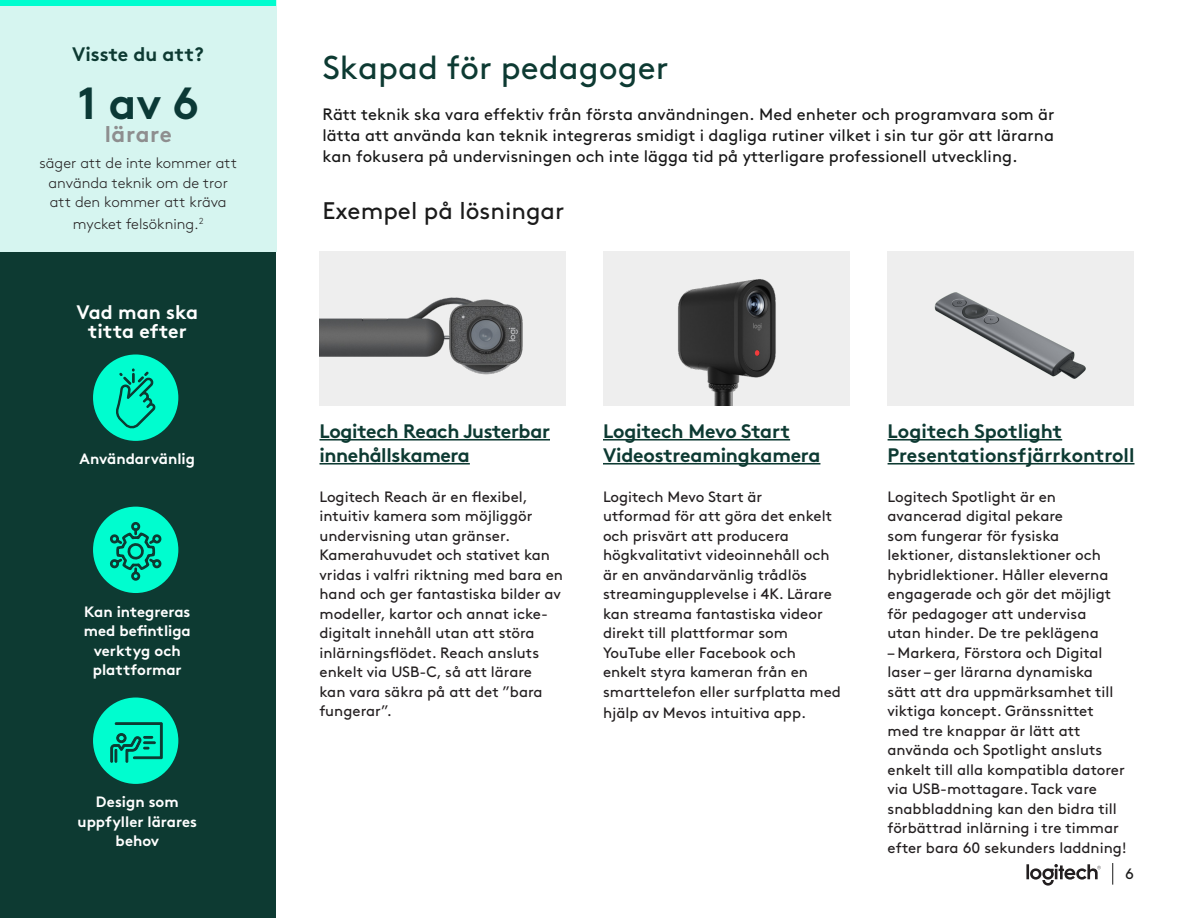
<style>
.page{position:relative;width:1188px;height:918px;background:#fff}
.page>*{position:absolute;margin:0;border:0;box-sizing:border-box;transform-origin:0 0}
.t1{font:700 45px "Brown Pro";color:#0b3936}
.t2{font:33px "Brown";color:#0d3a32}
.t3{font:24px "Brown";color:#1b1b1b}
.t4{font:700 22.5px "Brown Pro";letter-spacing:.03em;color:#8e8e8f}
.t5{font:700 19.5px/24px "Brown Pro";letter-spacing:-.01em;color:#0d3a32}
.t6{font:700 19.5px/19.5px "Brown Pro";color:#fff;text-align:center}
.t7{font:16.5px/21px "Brown";color:#171717;text-align:justify}
.t8{font:15px/19.5px "Brown";color:#231f20}
.t9{font:700 15px/19.5px "Brown Pro";color:#fff;text-align:center}
.t10{font:300 15px/19.5px "Brown Pro";color:#231f20;text-align:center}
.t11{font:15px "Brown";color:#1b1b1b}
</style>
<div class="page">
<svg style="left:1026px;top:864px;width:75px;height:22px"></svg>
<svg style="left:1112px;top:863px;width:1px;height:22px"></svg>
<div style="left:0;top:251px;width:276px;height:667px;background:#0d3a32"></div>
<hr style="left:320px;top:439px;width:230px;height:2px;background:#0d3a32">
<hr style="left:320px;top:463px;width:150px;height:2px;background:#0d3a32">
<hr style="left:603px;top:439px;width:187px;height:2px;background:#0d3a32">
<hr style="left:603px;top:463px;width:217px;height:2px;background:#0d3a32">
<hr style="left:888px;top:439px;width:174px;height:2px;background:#0d3a32">
<hr style="left:888px;top:463px;width:247px;height:2px;background:#0d3a32">
<div style="left:320px;top:251px;width:246px;height:155px;background:#eee"></div>
<img style="left:320px;top:297px;width:203px;height:78px">
<div style="left:603px;top:251px;width:246px;height:155px;background:#eee"></div>
<img style="left:678px;top:279px;width:98px;height:127px">
<div style="left:888px;top:251px;width:246px;height:155px;background:#eee"></div>
<img style="left:934px;top:292px;width:152px;height:87px">
<div style="left:0;top:6px;width:276px;height:245px;background:#d6f5f0"></div>
<div style="left:0;top:0;width:276px;height:6px;background:#00fdcf"></div>
<div style="left:93px;top:507px;width:85px;height:86px;background:#00fdcf;border-radius:50%"></div>
<div style="left:93px;top:698px;width:85px;height:86px;background:#00fdcf;border-radius:50%"></div>
<div style="left:93px;top:354px;width:85px;height:87px;background:#00fdcf;border-radius:50%"></div>
<svg style="left:110px;top:722px;width:53px;height:41px"></svg>
<svg style="left:116px;top:368px;width:40px;height:61px"></svg>
<svg style="left:110px;top:522px;width:52px;height:59px"></svg>
<p class="t5" style="left:72px;top:40px;width:133px">Visste du att?</p>
<p class="t1" style="left:77px;top:66px;width:123px">1 av 6</p>
<p class="t4" style="left:105px;top:116px;width:69px">lärare</p>
<p class="t10" style="left:40px;top:152px;width:199px">säger att de inte kommer att använda teknik om de tror att den kommer att kräva</p>
<p class="t10" style="left:73px;top:213px;width:132px">mycket felsökning.<sup>2</sup></p>
<p class="t6" style="left:76px;top:300px;width:123px">Vad man ska titta efter</p>
<p class="t9" style="left:80px;top:448px;width:117px">Användarvänlig</p>
<p class="t9" style="left:84px;top:600px;width:109px">Kan integreras med befintliga verktyg och plattformar</p>
<p class="t9" style="left:78px;top:791px;width:121px">Design som uppfyller lärares behov</p>
<p class="t2" style="left:322px;top:42px;width:347px">Skapad för pedagoger</p>
<p class="t7" style="left:322px;top:102px;width:734px">Rätt teknik ska vara effektiv från första användningen. Med enheter och programvara som är lätta att använda kan teknik integreras smidigt i dagliga rutiner vilket i sin tur gör att lärarna kan fokusera på undervisningen och inte lägga tid på ytterligare professionell utveckling.</p>
<p class="t3" style="left:322px;top:193px;width:243px">Exempel på lösningar</p>
<p class="t5" style="left:320px;top:417px;width:232px">Logitech Reach Justerbar innehållskamera</p>
<p class="t8" style="left:320px;top:485px;width:245px">Logitech Reach är en flexibel, intuitiv kamera som möjliggör undervisning utan gränser.<br>Kamerahuvudet och stativet kan vridas i valfri riktning med bara en hand och ger fantastiska bilder av modeller, kartor och annat icke&shy;digitalt innehåll utan att störa inlärningsflödet. Reach ansluts enkelt via USB-C, så att lärare<br>kan vara säkra på att det ”bara fungerar”.</p>
<p class="t5" style="left:603px;top:417px;width:219px">Logitech Mevo Start<br>Videostreamingkamera</p>
<p class="t8" style="left:603px;top:485px;width:240px">Logitech Mevo Start är<br>utformad för att göra det enkelt och prisvärt att producera högkvalitativt videoinnehåll och är en användarvänlig trådlös streamingupplevelse i 4K. Lärare kan streama fantastiska videor direkt till plattformar som<br>YouTube eller Facebook och enkelt styra kameran från en smarttelefon eller surfplatta med</p>
<p class="t8" style="left:603px;top:701px;width:205px">hjälp av Mevos intuitiva app.</p>
<p class="t5" style="left:888px;top:417px;width:248px">Logitech Spotlight<br>Presentationsfjärrkontroll</p>
<p class="t8" style="left:888px;top:485px;width:225px">Logitech Spotlight är en avancerad digital pekare<br>som fungerar för fysiska lektioner, distanslektioner och hybridlektioner. Håller eleverna engagerade och gör det möjligt för pedagoger att undervisa utan hinder. De tre peklägena</p>
<p class="t8" style="left:888px;top:641px;width:241px">– Markera, Förstora och Digital laser – ger lärarna dynamiska<br>sätt att dra uppmärksamhet till viktiga koncept. Gränssnittet med tre knappar är lätt att använda och Spotlight ansluts enkelt till alla kompatibla datorer via USB-mottagare. Tack vare snabbladdning kan den bidra till förbättrad inlärning i tre timmar efter bara 60 sekunders laddning!</p>
<p class="t11" style="left:1125px;top:862px;width:10px">6</p>
</div>
